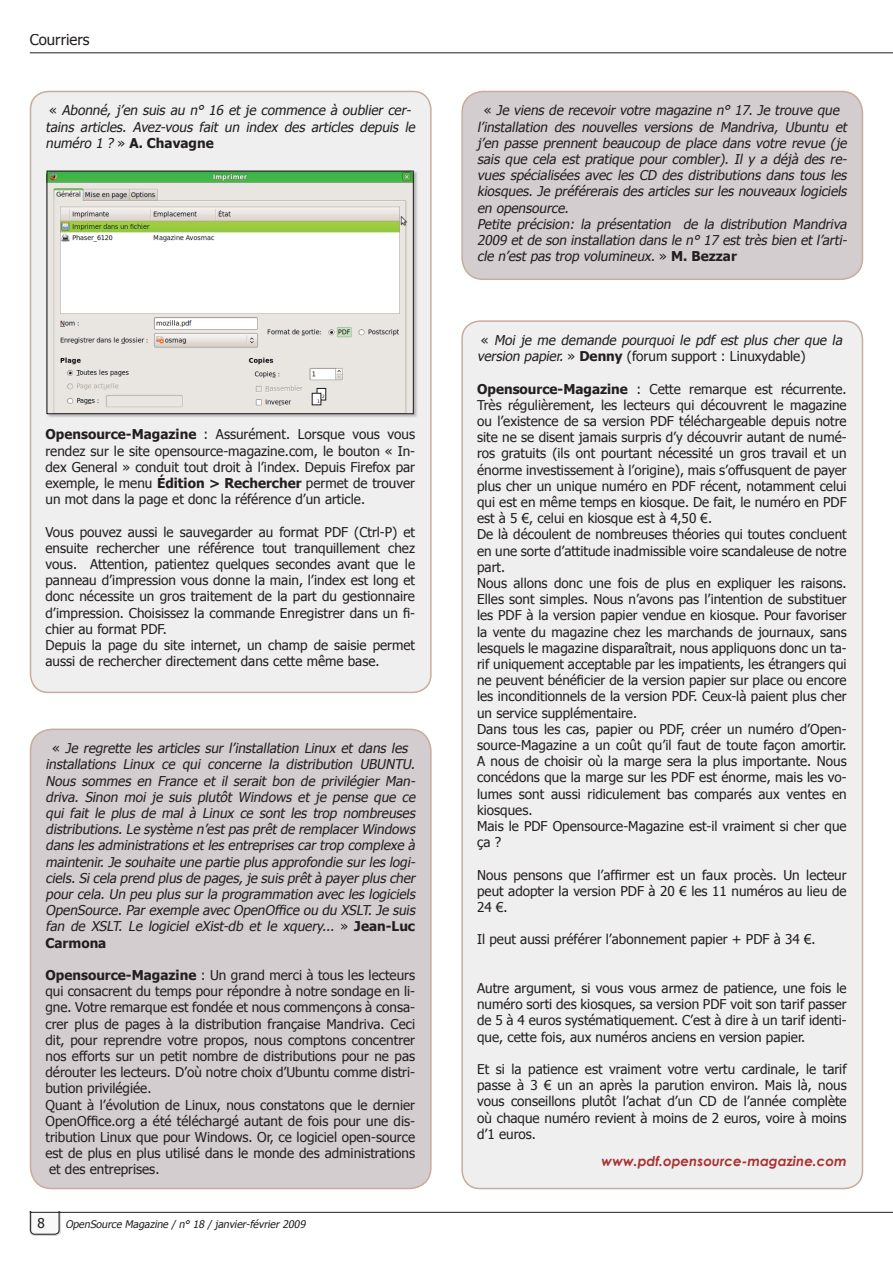
<style>
.page{position:relative;width:893px;height:1263px;background:#fff}
.page>*{position:absolute;margin:0;border:0;box-sizing:border-box;transform-origin:0 0}
.t1{font:15px "Tahoma";color:#231f20}
.t2{font:13.5px/16.2px "Tahoma";color:#231f20;text-align:justify}
.t3{font:italic 13.5px/16.2px "Tahoma";color:#231f20}
.t4{font:italic 700 13.5px "Century Gothic";color:#a93232}
.t5{font:italic 10.5px "Tahoma";color:#231f20}
.s1{font-style:normal}
.s2{font-weight:700;font-style:normal}
.s3{font-weight:700}
</style>
<div class="page">
<hr style="left:30px;top:52px;width:863px;height:1px;background:#231f20">
<hr style="left:30px;top:1212px;width:863px;height:1px;background:#231f20">
<div style="left:31px;top:91px;width:400px;height:601px;background:#f0efef;border-radius:18px"></div>
<div style="left:30px;top:91px;width:402px;height:602px;border:2px solid #c6ac9f;border-radius:18px"></div>
<div style="left:31px;top:729px;width:400px;height:459px;background:#d3cdcf;border-radius:21px"></div>
<div style="left:30px;top:729px;width:402px;height:460px;border:2px solid #c6ac9f;border-radius:21px"></div>
<div style="left:462px;top:91px;width:400px;height:188px;background:#d3cdcf;border-radius:21px"></div>
<div style="left:461px;top:91px;width:402px;height:189px;border:2px solid #c6ac9f;border-radius:21px"></div>
<div style="left:462px;top:321px;width:400px;height:867px;background:#f0efef;border-radius:18px"></div>
<div style="left:461px;top:320px;width:402px;height:869px;border:2px solid #c6ac9f;border-radius:18px"></div>
<div style="left:47px;top:171px;width:370px;height:247px;background:#231f20;opacity:.3"></div>
<svg style="left:47px;top:171px;width:367px;height:243px"></svg>
<div style="left:29px;top:1212px;width:32px;height:24px;background:#231f20;opacity:.5"></div>
<svg style="left:30px;top:1212px;width:29px;height:22px"></svg>
<p class="t1" style="left:30px;top:30px;width:61px">Courriers</p>
<p class="t3" style="left:46px;top:102px;width:374px"><span class="s1">«</span> Abonné, j ’en suis au n° 16 et je commence à oublier cer&shy;tains articles. Avez-vous fait un index des articles depuis le numéro 1 ?<span class="s1">»</span> <span class="s2">A. Chavagne</span></p>
<p class="t2" style="left:46px;top:426px;width:371px"><span class="s3">Opensource-Magazine</span> : Assurément. Lorsque vous vous rendez sur le site opensource-magazine.com, le bouton « In&shy;dex General » conduit tout droit à l’index. Depuis Firefox par exemple, le menu <span class="s3">Édition &gt; Rechercher</span> permet de trouver un mot dans la page et donc la référence d’un article.</p>
<p class="t2" style="left:46px;top:523px;width:371px;text-align:left">Vous pouvez aussi le sauvegarder au format PDF (Ctrl-P) et ensuite rechercher une référence tout tranquillement chez vous. Attention, patientez quelques secondes avant que le panneau d’impression vous donne la main, l’index est long et donc nécessite un gros traitement de la part du gestionnaire d’impression. Choisissez la commande Enregistrer dans un fi&shy;chier au format PDF.<br>Depuis la page du site internet, un champ de saisie permet aussi de rechercher directement dans cette même base.</p>
<p class="t3" style="left:46px;top:740px;width:374px;text-indent:7px"><span class="s1">«</span> Je regrette les articles sur l’installation Linux et dans les installations Linux ce qui concerne la distribution UBUNTU.<br>Nous sommes en France et il serait bon de privilégier Man&shy;driva. Sinon moi je suis plutôt Windows et je pense que ce qui fait le plus de mal à Linux ce sont les trop nombreuses distributions. Le système n’est pas prêt de remplacer Windows dans les administrations et les entreprises car trop complexe à maintenir. Je souhaite une partie plus approfondie sur les logi&shy;ciels.Si cela prend plus de pages,je suis prêtà payerplus cher pour cela. Un peu plus sur la programmation avec les logiciels OpenSource. Par exemple avec OpenOffice ou du XSLT. Je suis fan de XSLT. Le logiciel eXist-db et le xquery... <span class="s1">»</span> <span class="s2">J e a n - L u c Carmona</span></p>
<p class="t2" style="left:46px;top:966px;width:371px;text-align:left"><span class="s3">Opensource-Magazine</span> : Un grand merci à tous les lecteurs qui consacrent du temps pour répondre à notre sondage en li&shy;gne. Votre remarque est fondée et nous commençons à consa&shy;crer plus de pages à la distribution française Mandriva. Ceci dit, pour reprendre votre propos, nous comptons concentrer nos efforts sur un petit nombre de distributions pour ne pas dérouter les lecteurs. D’où notre choix d’Ubuntu comme distri&shy;bution privilégiée.<br>Quant à l’évolution de Linux, nous constatons que le dernier OpenOffice.org a été téléchargé autant de fois pour une dis&shy;tribution Linux que pour Windows. Or, ce logiciel open-source est de plus en plus utilisé dans le monde des administrations et des entreprises.</p>
<p class="t2" style="left:38px;top:1214px;width:9px">8</p>
<p class="t5" style="left:65px;top:1217px;width:244px">OpenSource Magazine / n° 18 / janvier-février 2009</p>
<p class="t3" style="left:477px;top:102px;width:374px;text-indent:7px"><span class="s1">«</span> Je viens de recevoir votre magazine n° 17. Je trouve que l’installation des nouvelles versions de Mandriva, Ubuntu et j ’en passe prennent beaucoup de place dans votre revue (je sais que cela est pratique pour combler). Il y a déjà des re&shy;vues spécialisées avec les CD des distributions dans tous les kiosques. Je préférerais des articles sur les nouveaux logiciels en opensource.<br>Petite précision: la présentation de la distribution Mandriva 2009 et de son installation dans le n° 17 est très bien et l’arti&shy;cle n’est pas trop volumineux. <span class="s1">»</span> <span class="s2">M . B e z z a r</span></p>
<p class="t3" style="left:477px;top:331px;width:369px"><span class="s1">«</span> Moi je me demande pourquoi le pdf est plus cher que la version papier.<span class="s1">»</span> <span class="s2">Denny</span> <span class="s1">(forum support : Linuxydable)</span></p>
<p class="t2" style="left:477px;top:380px;width:371px;text-align:left"><span class="s3">Opensource-Magazine</span> : Cette remarque est récurrente.<br>Très régulièrement, les lecteurs qui découvrent le magazine ou l’existence de sa version PDF téléchargeable depuis notre site ne se disent jamais surpris d’y découvrir autant de numé&shy;ros gratuits (ils ont pourtant nécessité un gros travail et un énorme investissement à l’origine), mais s’offusquent de payer plus cher un unique numéro en PDF récent, notamment celui qui est en même temps en kiosque. De fait, le numéro en PDF est à 5 €, celui en kiosque est à 4,50 €.<br>De là découlent de nombreuses théories qui toutes concluent en une sorte d’attitude inadmissible voire scandaleuse de notre part.<br>Nous allons donc une fois de plus en expliquer les raisons.<br>Elles sont simples. Nous n’avons pas l’intention de substituer les PDF à la version papier vendue en kiosque. Pour favoriser la vente du magazine chez les marchands de journaux, sans lesquels le magazine disparaîtrait, nous appliquons donc un ta&shy;rif uniquement acceptable par les impatients, les étrangers qui ne peuvent bénéficier de la version papier sur place ou encore les inconditionnels de la version PDF. Ceux-là paient plus cher un service supplémentaire.<br>Dans tous les cas, papier ou PDF, créer un numéro d’Open&shy;source-Magazine a un coût qu’il faut de toute façon amortir.<br>A nous de choisir où la marge sera la plus importante. Nous concédons que la marge sur les PDF est énorme, mais les vo&shy;lumes sont aussi ridiculement bas comparés aux ventes en kiosques.<br>Mais le PDF Opensource-Magazine est-il vraiment si cher que ça ?</p>
<p class="t2" style="left:477px;top:866px;width:371px">Nous pensons que l’affirmer est un faux procès. Un lecteur peut adopter la version PDF à 20 € les 11 numéros au lieu de 24 €.</p>
<p class="t2" style="left:477px;top:931px;width:340px">Il peut aussi préférer l’abonnement papier + PDF à 34 €.</p>
<p class="t2" style="left:477px;top:979px;width:371px">Autre argument, si vous vous armez de patience, une fois le numéro sorti des kiosques, sa version PDF voit son tarif passer de 5 à 4 euros systématiquement. C’est à dire à un tarif identi&shy;que, cette fois, aux numéros anciens en version papier.</p>
<p class="t2" style="left:477px;top:1060px;width:371px">Et si la patience est vraiment votre vertu cardinale, le tarif passe à 3 € un an après la parution environ. Mais là, nous vous conseillons plutôt l’achat d’un CD de l’année complète où chaque numéro revient à moins de 2 euros, voire à moins d’1 euros.</p>
<p class="t4" style="left:601px;top:1152px;width:247px">www.pdf.opensource-magazine.com</p>
</div>
